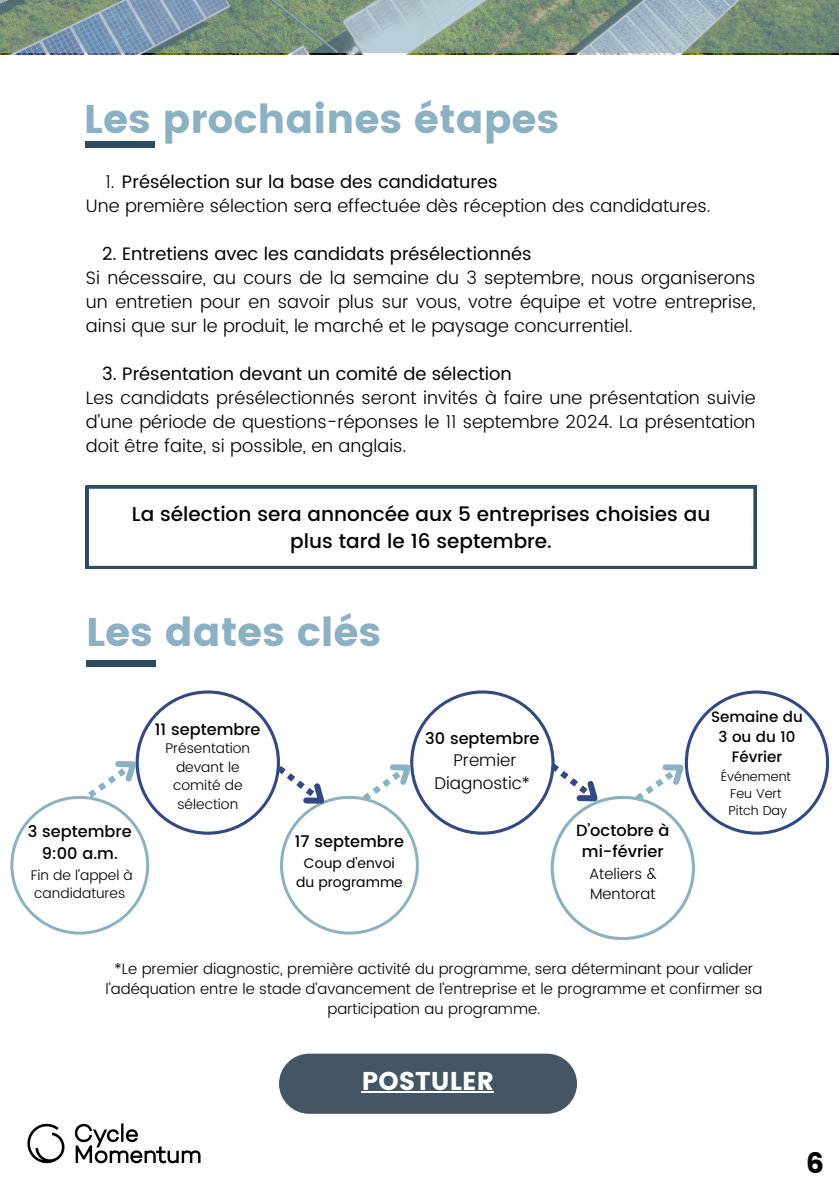
<style>
.page{position:relative;width:839px;height:1191px;background:#fff}
.page>*{position:absolute;margin:0;border:0;box-sizing:border-box;transform-origin:0 0}
.t1{font:40px "Poppins";color:#8cb1c2}
.t2{font:28.2px "Poppins";color:#000}
.t3{font:25.8px "Poppins";color:#fff}
.t4{font:500 20px/27px "Poppins";color:#000;text-align:center}
.t5{font:300 18px/24px "Poppins";color:#000}
.t6{font:18px "Poppins";color:#000}
.t7{font:300 17px/22.6px "Poppins";color:#000;text-align:center}
.t8{font:500 16.2px/21.6px "Poppins";color:#000;text-align:center}
.t9{font:300 15px/20px "Poppins";color:#000;text-align:center}
.t10{font:500 15px/20px "Poppins";color:#000;text-align:center}
.t11{font:300 14px/18.6px "Poppins";color:#000}
.t12{font:14px/18.6px "Poppins";color:#000;text-align:center}
.t13{font:300 13px "Poppins";color:#000}
.s1{font-weight:300}
.s2{font-weight:400}
</style>
<div class="page">
<div style="left:85px;top:141px;width:69px;height:7px;background:#2d4b61"></div>
<img style="left:0;top:52px;width:838px;height:2px">
<div style="left:86px;top:660px;width:69px;height:6px;background:#2d4b61"></div>
<svg style="left:0;top:0;width:838px;height:52px;background:#849c93"></svg>
<img style="left:27px;top:1123px;width:174px;height:41px">
<svg style="left:86px;top:486px;width:670px;height:82px"></svg>
<svg style="left:10px;top:690px;width:818px;height:250px"></svg>
<div style="left:279px;top:1054px;width:298px;height:60px;background:#445663;border-radius:30px"></div>
<hr style="left:362px;top:1091px;width:132px;height:2px;background:#fff">
<h4 class="t1" style="left:84px;top:96px;width:476px">Les prochaines étapes</h4>
<h4 class="t6" style="left:105px;top:172px;width:393px"><span class="s1">1.</span> Présélection sur la base des candidatures</h4>
<p class="t5" style="left:86px;top:194px;width:626px">Une première sélection sera effectuée dès réception des candidatures.</p>
<h3 class="t5" style="left:86px;top:242px;width:671px;text-indent:16px"><span class="s2">2. Entretiens avec les candidats présélectionnés<br></span>Si nécessaire, au cours de la semaine du 3 septembre, nous organiserons un entretien pour en savoir plus sur vous, votre équipe et votre entreprise, ainsi que sur le produit, le marché et le paysage concurrentiel.</h3>
<h1 class="t5" style="left:86px;top:362px;width:671px;text-indent:16px"><span class="s2">3. Présentation devant un comité de sélection<br></span>Les candidats présélectionnés seront invités à faire une présentation suivie d’une période de questions-réponses le 11 septembre 2024. La présentation doit être faite, si possible, en anglais.</h1>
<h4 class="t4" style="left:132px;top:500px;width:580px">La sélection sera annoncée aux 5 entreprises choisies au plus tard le 16 septembre.</h4>
<p class="t1" style="left:86px;top:609px;width:296px">Les dates clés</p>
<h5 class="t8" style="left:28px;top:821px;width:105px">3 septembre</h5>
<h6 class="t8" style="left:42px;top:842px;width:78px">9:00 a.m.</h6>
<p class="t11" style="left:31px;top:866px;width:104px">Fin de l’appel à candidatures</p>
<p class="t8" style="left:155px;top:719px;width:107px">11 septembre</p>
<p class="t11" style="left:165px;top:739px;width:86px;text-align:center">Présentation devant le comité de sélection</p>
<h5 class="t8" style="left:295px;top:830px;width:110px">17 septembre</h5>
<p class="t12" style="left:296px;top:854px;width:108px">Coup d'envoi du programme</p>
<p class="t8" style="left:425px;top:728px;width:116px">30 septembre</p>
<p class="t7" style="left:434px;top:749px;width:97px">Premier<br>Diagnostic*</p>
<h5 class="t8" style="left:576px;top:819px;width:95px">D’octobre à mi-février</h5>
<p class="t9" style="left:589px;top:864px;width:69px;text-align:left">Ateliers &amp;<br>Mentorat</p>
<p class="t10" style="left:711px;top:707px;width:93px">Semaine du<br>3 ou du 10<br>Février</p>
<p class="t13" style="left:720px;top:769px;width:72px">Événement</p>
<h5 class="t13" style="left:730px;top:786px;width:53px">Feu Vert</h5>
<h5 class="t13" style="left:728px;top:803px;width:60px">Pitch Day</h5>
<p class="t9" style="left:105px;top:958px;width:658px">*Le premier diagnostic, première activité du programme, sera déterminant pour valider l’adéquation entre le stade d’avancement de l’entreprise et le programme et confirmer sa participation au programme.</p>
<p class="t3" style="left:362px;top:1066px;width:133px">POSTULER</p>
<p class="t2" style="left:806px;top:1146px;width:19px">6</p>
</div>
